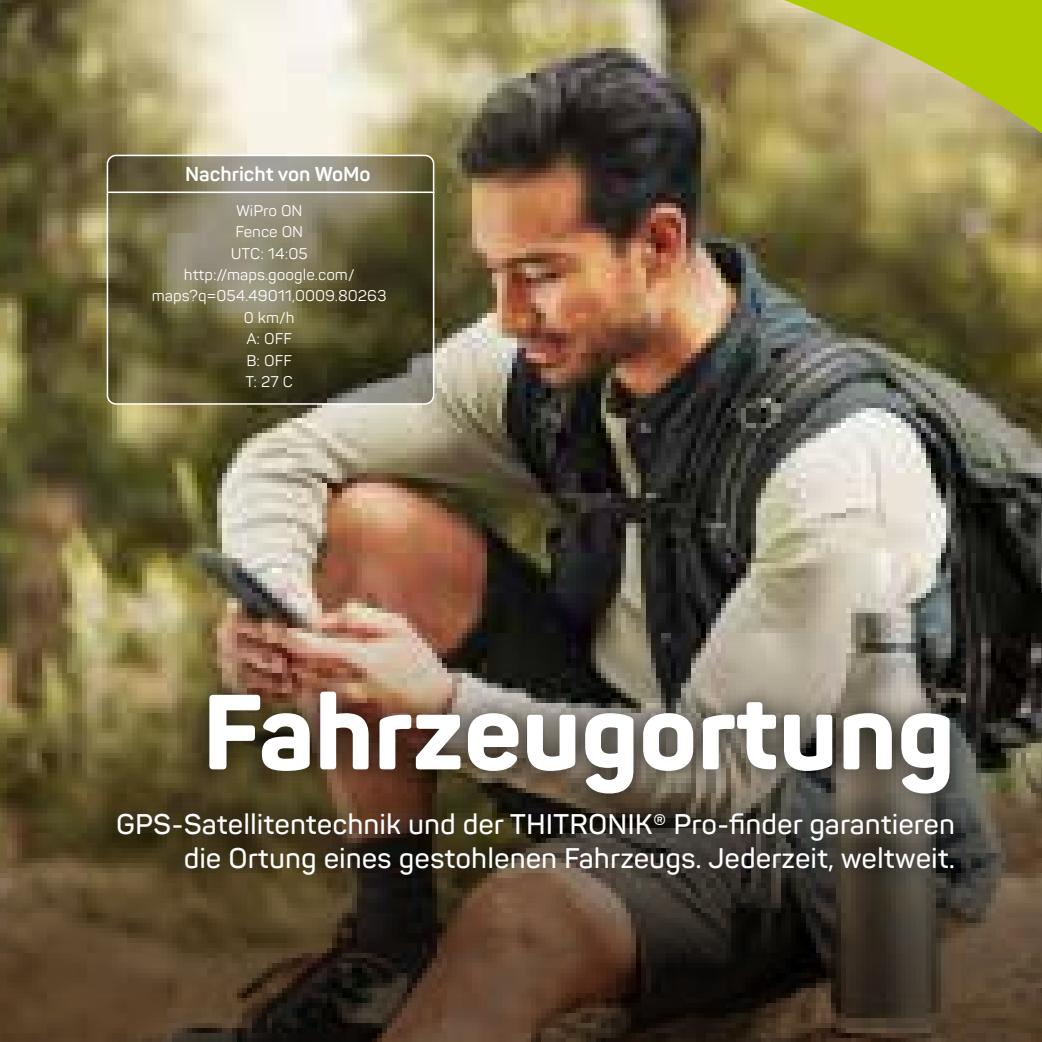
<style>
.page{position:relative;width:1042px;height:1042px;background:#fff}
.page>*{position:absolute;margin:0;border:0;box-sizing:border-box;transform-origin:0 0}
.t1{font:800 105px "Panton";color:#fff}
.t2{font:600 28px/33.2px "Panton";color:#fff;text-align:right}
.t3{font:700 19.95px "Panton";color:#fff}
.t4{font:15.22px/21.3px "Panton";color:#fff;text-align:center}
</style>
<div class="page">
<img style="left:3px;top:0;width:1039px;height:564px">
<svg style="left:107px;top:155px;width:327px;height:249px"></svg>
<div style="left:107px;top:155px;width:327px;height:250px;border:2px solid #fff;border-radius:9px"></div>
<hr style="left:108px;top:191px;width:326px;height:2px;background:#fff">
<svg style="left:744px;top:0;width:298px;height:144px"></svg>
<img style="left:3px;top:564px;width:1039px;height:478px">
<div style="left:95px;top:669px;width:880px;height:227px;background:#000;opacity:.75"></div>
<p class="t3" style="left:185px;top:161px;width:187px">Nachricht von WoMo</p>
<p class="t4" style="left:152px;top:200px;width:236px">WiPro ON<br>Fence ON<br>UTC: 14:05 http://maps.google.com/ maps?q=054.49011,0009.80263<br>0 km/h<br>A: OFF<br>B: OFF<br>T: 27 C</p>
<h1 class="t1" style="left:202px;top:665px;width:754px">Fahrzeugortung</h1>
<p class="t2" style="left:116px;top:808px;width:840px">GPS-Satellitentechnik und der THITRONIK® Pro-finder garantieren die Ortung eines gestohlenen Fahrzeugs. Jederzeit, weltweit.</p>
</div>
